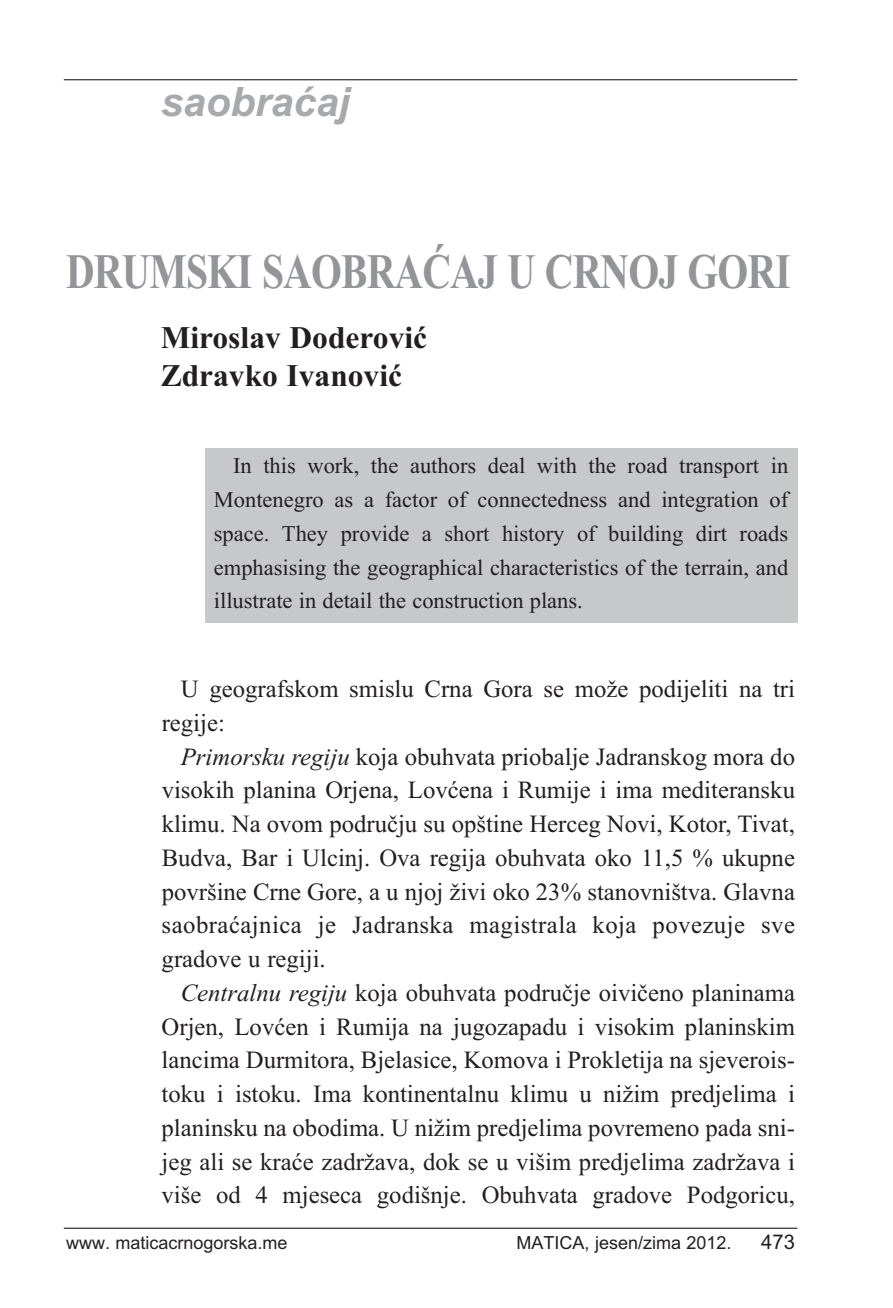
<style>
.page{position:relative;width:893px;height:1308px;background:#fff}
.page>*{position:absolute;margin:0;border:0;box-sizing:border-box;transform-origin:0 0}
.t1{font:700 49.5px "Times New Roman";letter-spacing:-.02em;color:#939598;scale:.8 1}
.t2{font:italic 700 40.5px "Arial";color:#a8a9ad}
.t3{font:700 31.5px/37.8px "Times New Roman";color:#231f20}
.t4{font:24.75px/33.8px "Times New Roman";color:#231f20;text-align:justify}
.t5{font:22.5px/33.8px "Times New Roman";color:#231f20;text-align:justify}
.t6{font:20.25px "Arial";color:#231f20}
.t7{font:18px "Arial";color:#231f20}
.s1{font-style:italic}
</style>
<div class="page">
<hr style="left:64px;top:1227px;width:733px;height:1px;background:#231f20">
<hr style="left:64px;top:79px;width:733px;height:1px;background:#231f20">
<div style="left:205px;top:449px;width:592px;height:174px;background:#c7c8ca"></div>
<h2 class="t2" style="left:161px;top:79px;width:191px">saobraćaj</h2>
<h1 class="t1" style="left:66px;top:241px;width:907px">DRUMSKI SAOBRAĆAJ U CRNOJ GORI</h1>
<p class="t3" style="left:161px;top:318px;width:268px">Miroslav Doderović<br>Zdravko Ivanović</p>
<p class="t5" style="left:214px;top:448px;width:576px;text-indent:19px">In this work, the authors deal with the road transport in Montenegro as a factor of connectedness and integration of space. They provide a short history of building dirt roads emphasising the geographical characteristics of the terrain, and illustrate in detail the construction plans.</p>
<p class="t4" style="left:162px;top:671px;width:635px;text-indent:19px">U geografskom smislu Crna Gora se može podijeliti na tri regije:</p>
<p class="t4" style="left:162px;top:739px;width:635px;text-indent:19px"><span class="s1">Primorsku regiju</span> koja obuhvata priobalje Jadranskog mora do visokih planina Orjena, Lovćena i Rumije i ima mediteransku klimu. Na ovom području su opštine Herceg Novi, Kotor, Tivat, Budva, Bar i Ulcinj. Ova regija obuhvata oko 11,5 % ukupne površine Crne Gore, a u njoj živi oko 23% stanovništva. Glavna saobraćajnica je Jadranska magistrala koja povezuje sve gradove u regiji.</p>
<p class="t4" style="left:162px;top:975px;width:635px;text-indent:19px"><span class="s1">Centralnu regiju</span> koja obuhvata područje oivičeno planinama Orjen, Lovćen i Rumija na jugozapadu i visokim planinskim lancima Durmitora, Bjelasice, Komova i Prokletija na sjeverois&shy;toku i istoku. Ima kontinentalnu klimu u nižim predjelima i planinsku na obodima. U nižim predjelima povremeno pada sni&shy;jeg ali se kraće zadržava, dok se u višim predjelima zadržava i više od 4 mjeseca godišnje. Obuhvata gradove Podgoricu,</p>
<p class="t7" style="left:66px;top:1232px;width:223px">www. maticacrnogorska.me</p>
<p class="t7" style="left:517px;top:1232px;width:217px">MATICA, jesen/zima 2012.</p>
<p class="t6" style="left:761px;top:1230px;width:35px">473</p>
</div>
